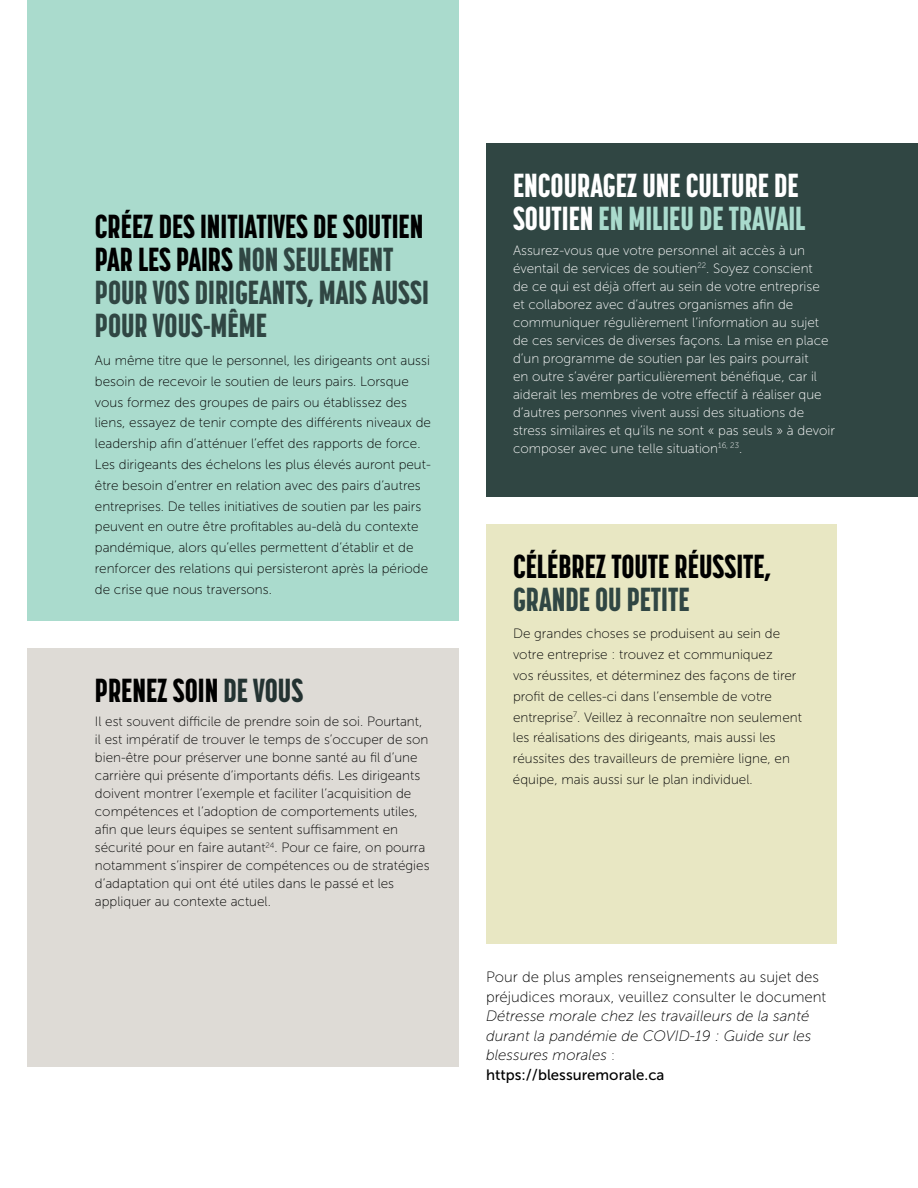
<style>
.page{position:relative;width:918px;height:1188px;background:#fff}
.page>*{position:absolute;margin:0;border:0;box-sizing:border-box;transform-origin:0 0}
.t1{font:800 33px/33px "Korolev Compressed";color:#304643}
.t2{font:800 33px/33px "Korolev Compressed";color:#000}
.t3{font:800 33px/33px "Korolev Compressed";color:#fff}
.body_font-french{font:italic 15px/19.6px "Museo Sans 100";color:#000}
.body_font-french-2{font:13.5px/18px "Museo Sans 100";color:#000}
.what_you_can_do-fren{font:13.5px/20.9px "Museo Sans 100";color:#000}
.body_font-french-3{font:13.5px/18px "Museo Sans 100";color:#fff}
.s1{color:#000}
.s2{color:#243332}
.s3{color:#aadbcd}
.s4{color:#304643}
.s5{font-style:normal}
.s6{font-style:normal;font-size:13.5px}
.s7{font-family:"Museo Sans 500";font-style:normal}
</style>
<div class="page">
<div style="left:486px;top:524px;width:351px;height:420px;background:#e8e7c3"></div>
<div style="left:27px;top:0;width:432px;height:621px;background:#aadbcd"></div>
<div style="left:486px;top:144px;width:432px;height:353px;background:#304643"></div>
<div style="left:27px;top:648px;width:432px;height:418px;background:#dedbd6"></div>
<h3 class="t1" style="left:95px;top:210px;width:336px"><span class="s1">CRÉEZ DES INITIATIVES DE SOUTIEN<br>PAR LES PAIRS</span> NON SEULEMENT<br>POUR VOS DIRIGEANTS, MAIS AUSSI<br>POUR VOUS-MÊME</h3>
<p class="what_you_can_do-fren" style="left:95px;top:350px;width:338px">Au même titre que le personnel, les dirigeants ont aussi besoin de recevoir le soutien de leurs pairs. Lorsque vous formez des groupes de pairs ou établissez des liens, essayez de tenir compte des différents niveaux de leadership afin d’atténuer l’effet des rapports de force.<br>Les dirigeants des échelons les plus élevés auront peut&shy;être besoin d’entrer en relation avec des pairs d’autres entreprises. De telles initiatives de soutien par les pairs peuvent en outre être profitables au-delà du contexte pandémique, alors qu’elles permettent d’établir et de renforcer des relations qui persisteront après la période de crise que nous traversons.</p>
<h3 class="t2" style="left:95px;top:673px;width:210px">PRENEZ SOIN <span class="s2">DE VOUS</span></h3>
<p class="body_font-french-2" style="left:95px;top:713px;width:336px">Il est souvent difficile de prendre soin de soi. Pourtant, il est impératif de trouver le temps de s’occuper de son bien-être pour préserver une bonne santé au fil d’une carrière qui présente d’importants défis. Les dirigeants doivent montrer l’exemple et faciliter l’acquisition de compétences et l’adoption de comportements utiles, afin que leurs équipes se sentent suffisamment en sécurité pour en faire autant<sup>24</sup>. Pour ce faire, on pourra notamment s’inspirer de compétences ou de stratégies d’adaptation qui ont été utiles dans le passé et les appliquer au contexte actuel.</p>
<h3 class="t3" style="left:513px;top:169px;width:294px">ENCOURAGEZ UNE CULTURE DE<br>SOUTIEN <span class="s3">EN MILIEU DE TRAVAIL</span></h3>
<p class="body_font-french-3" style="left:513px;top:241px;width:324px">Assurez-vous que votre personnel ait accès à un éventail de services de soutien<sup>22</sup>. Soyez conscient<br>de ce qui est déjà offert au sein de votre entreprise<br>et collaborez avec d’autres organismes afin de communiquer régulièrement l’information au sujet de ces services de diverses façons. La mise en place d’un programme de soutien par les pairs pourrait<br>en outre s’avérer particulièrement bénéfique, car il aiderait les membres de votre effectif à réaliser que d’autres personnes vivent aussi des situations de stress similaires et qu’ils ne sont « pas seuls » à devoir composer avec une telle situation<sup>16,</sup> <sup>23</sup>.</p>
<h3 class="t2" style="left:513px;top:549px;width:259px">CÉLÉBREZ TOUTE RÉUSSITE,<br><span class="s4">GRANDE OU PETITE</span></h3>
<p class="body_font-french-2" style="left:513px;top:623px;width:290px;line-height:20.9px">De grandes choses se produisent au sein de votre entreprise : trouvez et communiquez<br>vos réussites, et déterminez des façons de tirer profit de celles-ci dans l’ensemble de votre entreprise<sup>7</sup>. Veillez à reconnaître non seulement les réalisations des dirigeants, mais aussi les réussites des travailleurs de première ligne, en équipe, mais aussi sur le plan individuel.</p>
<p class="body_font-french" style="left:486px;top:967px;width:342px"><span class="s5">Pour de plus amples renseignements au sujet des préjudices moraux, veuillez consulter le document </span>Détresse morale chez les travailleurs de la santé durant la pandémie de COVID-19 : Guide sur les blessures morales <span class="s6">:<br></span><span class="s7">https://blessuremorale.ca</span></p>
</div>
